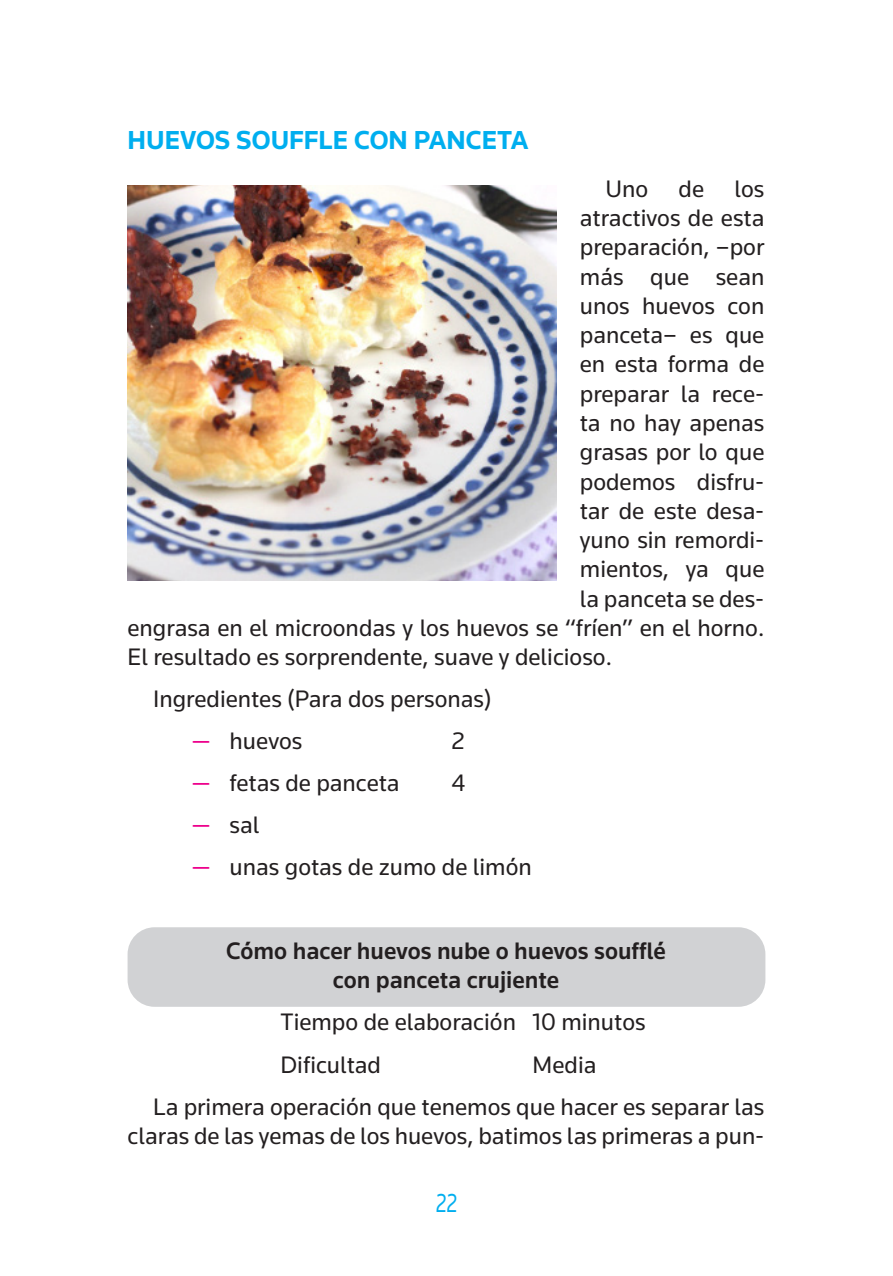
<style>
.page{position:relative;width:893px;height:1276px;background:#fff}
.page>*{position:absolute;margin:0;border:0;box-sizing:border-box;transform-origin:0 0}
.t1{font:700 27px "Knowledge";color:#00aeef}
.t2{font:27px "Knowledge";color:#00aeef;scale:.75 1}
.Texto_general{font:24.75px/29.2px "Knowledge";color:#231f20;text-align:right}
.COMO_HACER{font:500 24.75px/29.2px "Knowledge";color:#231f20;text-align:center}
.sangrado_para_receta{font:24.75px "Knowledge";color:#231f20}
.s1{color:#ed028c}
</style>
<div class="page">
<div style="left:128px;top:927px;width:637px;height:79px;background:#d1d2d4;border-radius:27px"></div>
<img style="left:128px;top:185px;width:428px;height:395px">
<h2 class="t1" style="left:128px;top:123px;width:402px">HUEVOS SOUFFLE CON PANCETA</h2>
<p class="Texto_general" style="left:605px;top:174px;width:160px">Uno de los</p>
<p class="Texto_general" style="left:580px;top:203px;width:186px">atractivos de esta</p>
<p class="Texto_general" style="left:580px;top:232px;width:186px">preparación, –por</p>
<p class="Texto_general" style="left:580px;top:261px;width:186px">más que sean</p>
<p class="Texto_general" style="left:580px;top:291px;width:186px">unos huevos con</p>
<p class="Texto_general" style="left:580px;top:320px;width:186px">panceta– es que</p>
<p class="Texto_general" style="left:580px;top:349px;width:186px">en esta forma de</p>
<p class="Texto_general" style="left:580px;top:378px;width:186px">preparar la rece-</p>
<p class="Texto_general" style="left:580px;top:408px;width:186px">ta no hay apenas</p>
<p class="Texto_general" style="left:580px;top:437px;width:186px">grasas por lo que</p>
<p class="Texto_general" style="left:580px;top:466px;width:186px">podemos disfru-</p>
<p class="Texto_general" style="left:580px;top:495px;width:186px">tar de este desa-</p>
<p class="Texto_general" style="left:580px;top:525px;width:186px">yuno sin remordi-</p>
<p class="Texto_general" style="left:580px;top:554px;width:186px">mientos, ya que</p>
<p class="Texto_general" style="left:580px;top:583px;width:186px">la panceta se des-</p>
<p class="Texto_general" style="left:128px;top:612px;width:638px">engrasa en el microondas y los huevos se “fríen” en el horno.</p>
<p class="Texto_general" style="left:128px;top:642px;width:486px">El resultado es sorprendente, suave y delicioso.</p>
<p class="Texto_general" style="left:153px;top:684px;width:340px">Ingredientes (Para dos personas)</p>
<p class="Texto_general" style="left:191px;top:726px;width:113px"><span class="s1">—</span> huevos</p>
<p class="Texto_general" style="left:452px;top:726px;width:15px">2</p>
<p class="Texto_general" style="left:191px;top:768px;width:210px"><span class="s1">—</span> fetas de panceta</p>
<p class="Texto_general" style="left:452px;top:768px;width:15px">4</p>
<p class="Texto_general" style="left:191px;top:810px;width:70px"><span class="s1">—</span> sal</p>
<p class="Texto_general" style="left:191px;top:852px;width:342px"><span class="s1">—</span> unas gotas de zumo de limón</p>
<p class="COMO_HACER" style="left:226px;top:936px;width:441px">Cómo hacer huevos nube o huevos soufflé con panceta crujiente</p>
<p class="sangrado_para_receta" style="left:281px;top:1007px;width:366px">Tiempo de elaboración 10 minutos</p>
<p class="sangrado_para_receta" style="left:281px;top:1049px;width:102px">Dificultad</p>
<p class="sangrado_para_receta" style="left:533px;top:1049px;width:65px">Media</p>
<p class="Texto_general" style="left:128px;top:1091px;width:638px">La primera operación que tenemos que hacer es separar las claras de las yemas de los huevos, batimos las primeras a pun-</p>
<p class="t2" style="left:436px;top:1186px;width:30px">22</p>
</div>
